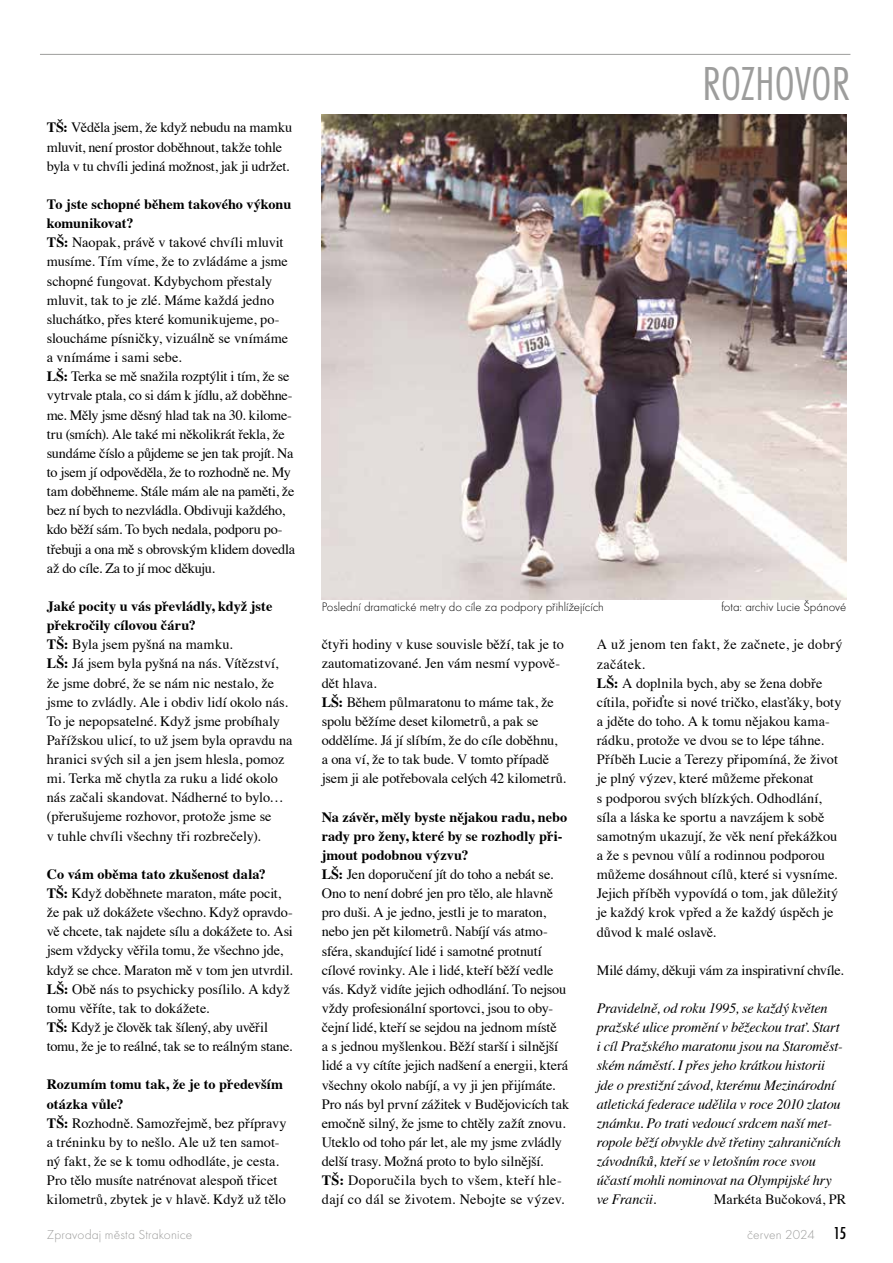
<style>
.page{position:relative;width:893px;height:1263px;background:#fff}
.page>*{position:absolute;margin:0;border:0;box-sizing:border-box;transform-origin:0 0}
.t1{font:49.5px "Futura TOT Ligh Cond";letter-spacing:.005em;color:#9d9d9c}
.t2{font:14.25px/19.2px "Times";letter-spacing:-.005em;color:#000}
.t3{font:italic 14.25px/19.2px "Times";letter-spacing:-.01em;color:#000}
.t4{font:13.5px "Futura TOT Ligh";letter-spacing:.01em;color:#9d9d9c}
.t5{font:12.75px "Futura TOT Ligh";color:#000}
.s1{font-weight:700}
.s2{font-family:"Futura TOT";font-weight:500;font-stretch:condensed;font-size:18px;color:#000}
</style>
<div class="page">
<hr style="left:40px;top:54px;width:810px;height:1px;background:#9d9d9c">
<img style="left:322px;top:115px;width:524px;height:485px">
<p class="t2" style="left:47px;top:117px;width:247px"><span class="s1">TŠ:</span> Věděla jsem, že když nebudu na mamku mluvit, není prostor doběhnout, takže tohle byla v tu chvíli jediná možnost, jak ji udržet.</p>
<p class="t2" style="left:47px;top:193px;width:250px"><span class="s1">To jste schopné během takového výkonu komunikovat?<br>TŠ:</span> Naopak, právě v takové chvíli mluvit musíme. Tím víme, že to zvládáme a jsme schopné fungovat. Kdybychom přestaly mluvit, tak to je zlé. Máme každá jedno sluchátko, přes které komunikujeme, po&shy;sloucháme písničky, vizuálně se vnímáme a vnímáme i sami sebe.<br><span class="s1">LŠ:</span> Terka se mě snažila rozptýlit i tím, že se vytrvale ptala, co si dám k jídlu, až doběhne&shy;me. Měly jsme děsný hlad tak na 30. kilome&shy;tru (smích). Ale také mi několikrát řekla, že sundáme číslo a půjdeme se jen tak projít. Na to jsem jí odpověděla, že to rozhodně ne. My tam doběhneme. Stále mám ale na paměti, že bez ní bych to nezvládla. Obdivuji každého, kdo běží sám. To bych nedala, podporu po&shy;třebuji a ona mě s obrovským klidem dovedla až do cíle. Za to jí moc děkuju.</p>
<p class="t2" style="left:47px;top:595px;width:247px"><span class="s1">Jaké pocity u vás převládly, když jste překročily cílovou čáru?<br>TŠ:</span> Byla jsem pyšná na mamku.<br><span class="s1">LŠ:</span> Já jsem byla pyšná na nás. Vítězství, že jsme dobré, že se nám nic nestalo, že jsme to zvládly. Ale i obdiv lidí okolo nás.<br>To je nepopsatelné. Když jsme probíhaly Pařížskou ulicí, to už jsem byla opravdu na hranici svých sil a jen jsem hlesla, pomoz mi. Terka mě chytla za ruku a lidé okolo nás začali skandovat. Nádherné to bylo… (přerušujeme rozhovor, protože jsme se<br>v tuhle chvíli všechny tři rozbrečely).</p>
<p class="t2" style="left:47px;top:863px;width:248px"><span class="s1">Co vám oběma tato zkušenost dala?<br>TŠ:</span> Když doběhnete maraton, máte pocit, že pak už dokážete všechno. Když opravdo&shy;vě chcete, tak najdete sílu a dokážete to. Asi jsem vždycky věřila tomu, že všechno jde, když se chce. Maraton mě v tom jen utvrdil.<br><span class="s1">LŠ:</span> Obě nás to psychicky posílilo. A když tomu věříte, tak to dokážete.<br><span class="s1">TŠ:</span> Když je člověk tak šílený, aby uvěřil tomu, že je to reálné, tak se to reálným stane.</p>
<p class="t2" style="left:47px;top:1074px;width:241px"><span class="s1">Rozumím tomu tak, že je to především otázka vůle?<br>TŠ:</span> Rozhodně. Samozřejmě, bez přípravy a tréninku by to nešlo. Ale už ten samot&shy;ný fakt, že se k tomu odhodláte, je cesta.<br>Pro tělo musíte natrénovat alespoň třicet kilometrů, zbytek je v hlavě. Když už tělo</p>
<h1 class="t1" style="left:703px;top:55px;width:149px">ROZHOVOR</h1>
<p class="t5" style="left:322px;top:600px;width:284px">Poslední dramatické metry do cíle za podpory přihlížejících</p>
<p class="t5" style="left:721px;top:600px;width:126px">fota: archiv Lucie Špánové</p>
<p class="t2" style="left:322px;top:634px;width:246px">čtyři hodiny v kuse souvisle běží, tak je to zautomatizované. Jen vám nesmí vypově&shy;dět hlava.<br><span class="s1">LŠ:</span> Během půlmaratonu to máme tak, že spolu běžíme deset kilometrů, a pak se oddělíme. Já jí slíbím, že do cíle doběhnu, a ona ví, že to tak bude. V tomto případě jsem ji ale potřebovala celých 42 kilometrů.</p>
<p class="t2" style="left:322px;top:806px;width:249px"><span class="s1">Na závěr, měly byste nějakou radu, nebo rady pro ženy, které by se rozhodly při&shy;jmout podobnou výzvu?<br>LŠ:</span> Jen doporučení jít do toho a nebát se.<br>Ono to není dobré jen pro tělo, ale hlavně pro duši. A je jedno, jestli je to maraton, nebo jen pět kilometrů. Nabíjí vás atmo&shy;sféra, skandující lidé i samotné protnutí cílové rovinky. Ale i lidé, kteří běží vedle vás. Když vidíte jejich odhodlání. To nejsou vždy profesionální sportovci, jsou to oby&shy;čejní lidé, kteří se sejdou na jednom místě<br>a s jednou myšlenkou. Běží starší i silnější lidé a vy cítíte jejich nadšení a energii, která všechny okolo nabíjí, a vy ji jen přijímáte.<br>Pro nás byl první zážitek v Budějovicích tak emočně silný, že jsme to chtěly zažít znovu.<br>Uteklo od toho pár let, ale my jsme zvládly delší trasy. Možná proto to bylo silnější.<br><span class="s1">TŠ:</span> Doporučila bych to všem, kteří hle&shy;dají co dál se životem. Nebojte se výzev.</p>
<p class="t2" style="left:597px;top:634px;width:247px">A už jenom ten fakt, že začnete, je dobrý začátek.<br><span class="s1">LŠ:</span> A doplnila bych, aby se žena dobře cítila, pořiďte si nové tričko, elasťáky, boty a jděte do toho. A k tomu nějakou kama&shy;rádku, protože ve dvou se to lépe táhne.<br>Příběh Lucie a Terezy připomíná, že život je plný výzev, které můžeme překonat<br>s podporou svých blízkých. Odhodlání, síla a láska ke sportu a navzájem k sobě samotným ukazují, že věk není překážkou a že s pevnou vůlí a rodinnou podporou můžeme dosáhnout cílů, které si vysníme.<br>Jejich příběh vypovídá o tom, jak důležitý je každý krok vpřed a že každý úspěch je důvod k malé oslavě.</p>
<p class="t2" style="left:597px;top:959px;width:248px">Milé dámy, děkuji vám za inspirativní chvíle.</p>
<p class="t3" style="left:597px;top:998px;width:248px">Pravidelně, od roku 1995, se každý květen pražské ulice promění v běžeckou trať. Start i cíl Pražského maratonu jsou na Staroměst&shy;ském náměstí. I přes jeho krátkou historii jde o prestižní závod, kterému Mezinárodní atletická federace udělila v roce 2010 zlatou známku. Po trati vedoucí srdcem naší met&shy;ropole běží obvykle dvě třetiny zahraničních závodníků, kteří se v letošním roce svou účastí mohli nominovat na Olympijské hry ve Francii.</p>
<p class="t2" style="left:714px;top:1189px;width:134px">Markéta Bučoková, PR</p>
<p class="t4" style="left:47px;top:1227px;width:147px">Zpravodaj města Strakonice</p>
<p class="t4" style="left:747px;top:1227px;width:101px">červen 2024 <span class="s2">15</span></p>
</div>
